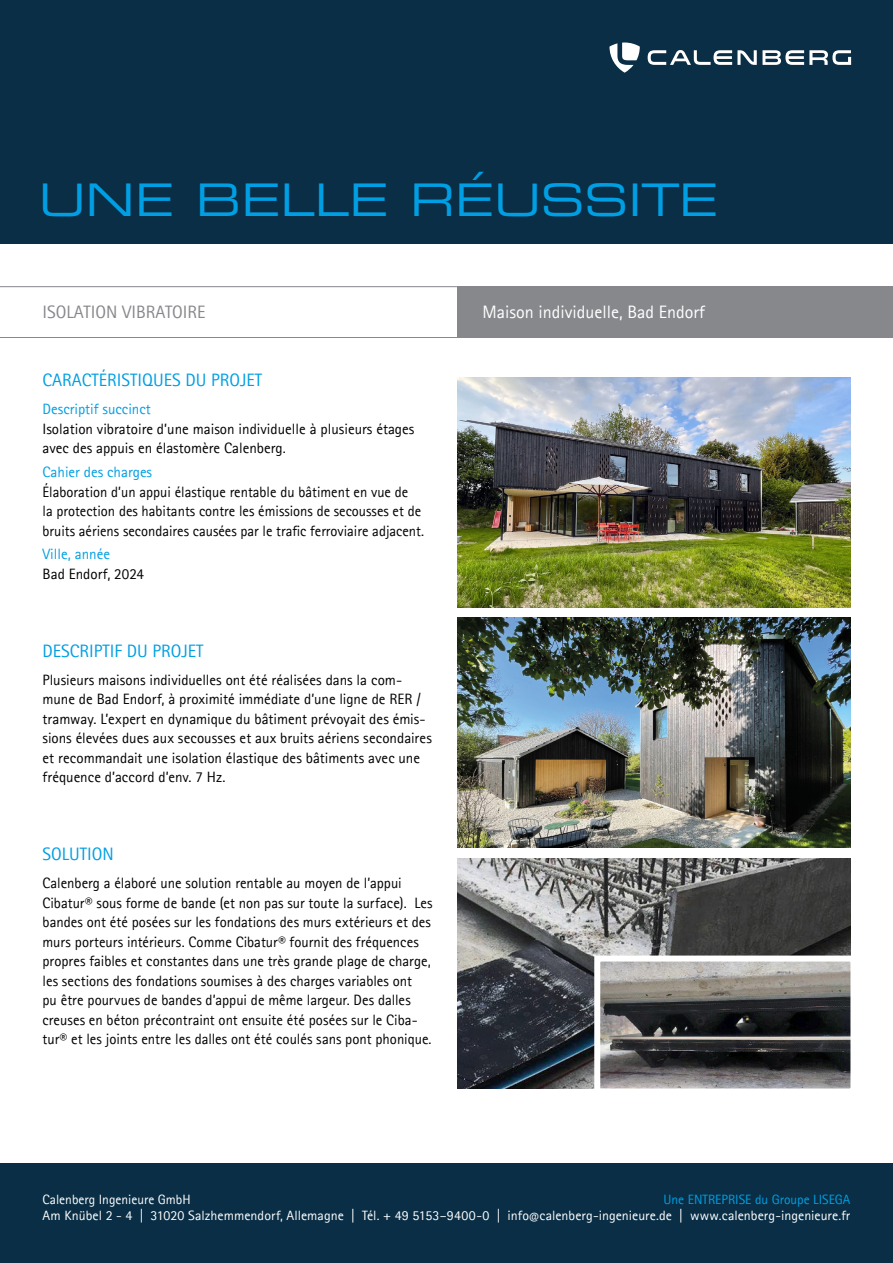
<style>
.page{position:relative;width:893px;height:1263px;background:#fff}
.page>*{position:absolute;margin:0;border:0;box-sizing:border-box;transform-origin:0 0}
.t1{font:45px "Eurostile LT Pro Ex 2";color:#009fe3}
.t2{font:18px "Rotis Sans Serif Pro";color:#009fe3}
.t3{font:18px "Rotis Sans Serif Pro";color:#fff}
.t4{font:18px "Rotis Sans Serif Pro";color:#86888c}
.t5{font:15px/19.5px "Rotis Sans Serif Pro";color:#000}
.t6{font:15px "Rotis Sans Serif Pro";color:#009fe3}
.t7{font:13.5px/16.2px "Rotis Sans Serif Pro";color:#fff;text-align:right}
.s1{color:#009fe3}
.s2{font-size:12px}
</style>
<div class="page">
<hr style="left:0;top:337px;width:844px;height:1px;background:#86888c">
<hr style="left:0;top:286px;width:844px;height:1px;background:#86888c">
<div style="left:457px;top:286px;width:436px;height:52px;background:#86888c"></div>
<div style="left:0;top:0;width:893px;height:243px;background:#092e45"></div>
<div style="left:0;top:1164px;width:893px;height:99px;background:#092e45"></div>
<svg style="left:648px;top:50px;width:203px;height:15px"></svg>
<svg style="left:609px;top:43px;width:31px;height:30px"></svg>
<img style="left:457px;top:377px;width:393px;height:230px">
<img style="left:457px;top:618px;width:393px;height:230px">
<img style="left:457px;top:858px;width:393px;height:230px">
<img style="left:601px;top:962px;width:248px;height:125px">
<div style="left:594px;top:955px;width:262px;height:139px;border:6px solid #fff"></div>
<h1 class="t1" style="left:39px;top:169px;width:681px">UNE BELLE RÉUSSITE</h1>
<p class="t4" style="left:43px;top:302px;width:164px">ISOLATION VIBRATOIRE</p>
<p class="t2" style="left:43px;top:370px;width:221px">CARACTÉRISTIQUES DU PROJET</p>
<p class="t6" style="left:43px;top:400px;width:110px">Descriptif succinct</p>
<p class="t5" style="left:43px;top:419px;width:373px">Isolation vibratoire d’une maison individuelle à plusieurs étages avec des appuis en élastomère Calenberg.</p>
<p class="t6" style="left:43px;top:463px;width:111px">Cahier des charges</p>
<p class="t5" style="left:43px;top:482px;width:383px">Élaboration d’un appui élastique rentable du bâtiment en vue de<br>la protection des habitants contre les émissions de secousses et de bruits aériens secondaires causées par le trafic ferroviaire adjacent.</p>
<p class="t6" style="left:43px;top:545px;width:69px">Ville, année</p>
<p class="t5" style="left:43px;top:564px;width:103px">Bad Endorf, 2024</p>
<p class="t2" style="left:43px;top:640px;width:162px">DESCRIPTIF DU PROJET</p>
<p class="t5" style="left:43px;top:670px;width:391px">Plusieurs maisons individuelles ont été réalisées dans la com&shy;mune de Bad Endorf, à proximité immédiate d’une ligne de RER / tramway. L’expert en dynamique du bâtiment prévoyait des émis&shy;sions élevées dues aux secousses et aux bruits aériens secondaires et recommandait une isolation élastique des bâtiments avec une fréquence d’accord d’env. 7 Hz.</p>
<p class="t2" style="left:43px;top:843px;width:73px">SOLUTION</p>
<p class="t5" style="left:43px;top:873px;width:392px">Calenberg a élaboré une solution rentable au moyen de l’appui Cibatur® sous forme de bande (et non pas sur toute la surface). Les bandes ont été posées sur les fondations des murs extérieurs et des murs porteurs intérieurs. Comme Cibatur® fournit des fréquences propres faibles et constantes dans une très grande plage de charge, les sections des fondations soumises à des charges variables ont<br>pu être pourvues de bandes d’appui de même largeur. Des dalles creuses en béton précontraint ont ensuite été posées sur le Ciba&shy;tur® et les joints entre les dalles ont été coulés sans pont phonique.</p>
<p class="t3" style="left:483px;top:302px;width:224px">Maison individuelle, Bad Endorf</p>
<p class="t7" style="left:43px;top:1192px;width:150px">Calenberg Ingenieure GmbH</p>
<p class="t7" style="left:43px;top:1192px;width:809px"><span class="s1">Une ENTREPRISE du Groupe LISEGA<br></span>Am Knübel 2 - 4 | 31020 Salzhemmendorf, Allemagne | Tél. + 49 5153–9400-0 | info<span class="s2">@</span>calenberg-ingenieure.de | www.calenberg-ingenieure.fr</p>
</div>
